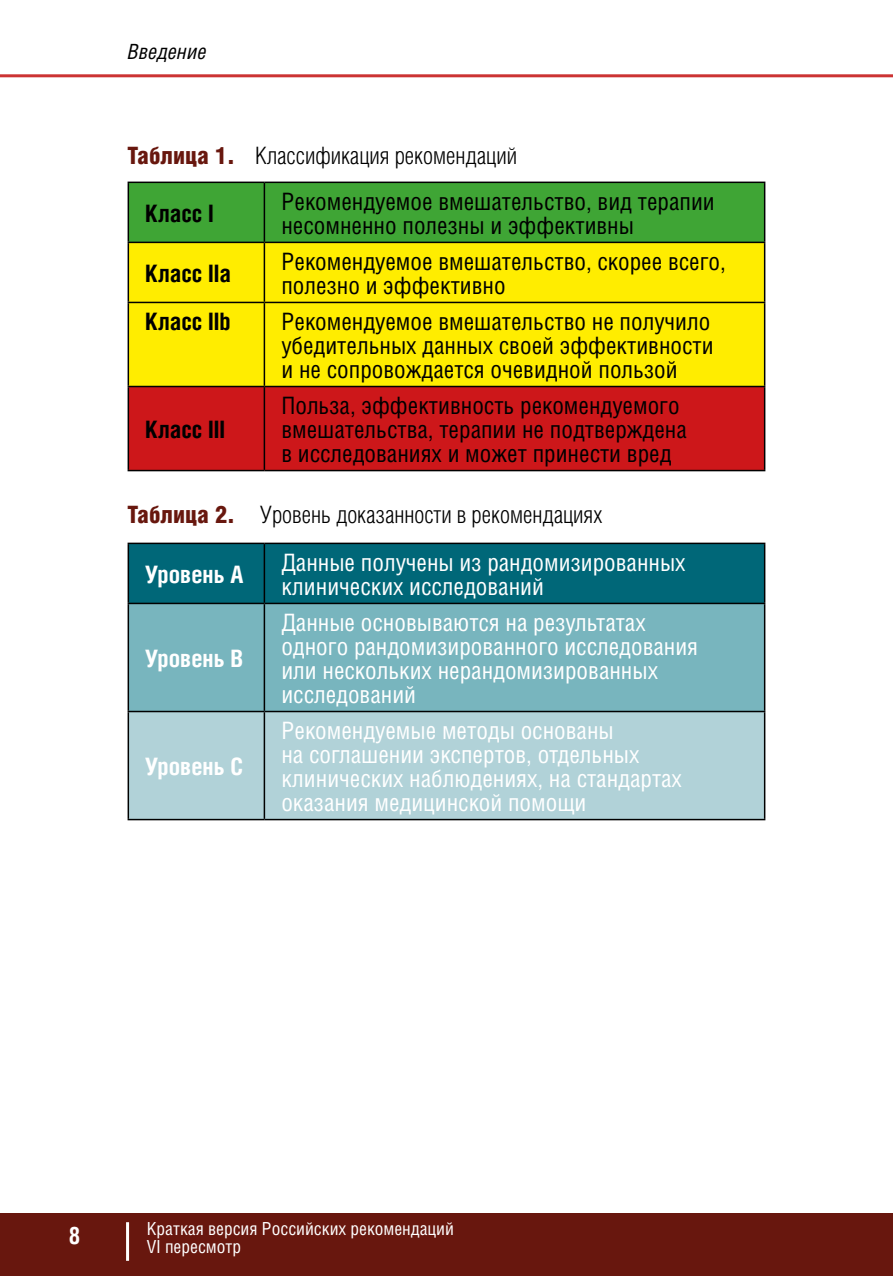
<style>
.page{position:relative;width:893px;height:1276px;background:#fff}
.page>*{position:absolute;margin:0;border:0;box-sizing:border-box;transform-origin:0 0}
.t1{font:24px/24px "Helios Cond C";color:#000}
.t2{font:24px/24px "Helios Cond C";color:#fff}
.t3{font:300 24px "Helios Cond";color:#000}
.t4{font:700 24px "Helios Cond C";color:#000}
.t5{font:700 24px "Helios Cond C";color:#fff}
.t6{font:italic 21px "Helios Cond C";color:#000}
.t7{font:18px/18px "Helios Cond C";color:#fff}
.s1{font-family:"Helios Cond Black C";font-weight:400;color:#68170e}
</style>
<div class="page">
<div style="left:0;top:1213px;width:893px;height:63px;background:#68170e"></div>
<hr style="left:0;top:74px;width:893px;height:3px;background:#c33">
<hr style="left:126px;top:1222px;width:3px;height:38px;background:#fff">
<svg style="left:129px;top:183px;width:635px;height:119px;background:#9dc71a"></svg>
<div style="left:129px;top:303px;width:635px;height:83px;background:#ffed00"></div>
<div style="left:129px;top:387px;width:635px;height:83px;background:#cd171a"></div>
<hr style="left:264px;top:183px;width:1px;height:59px;background:#000">
<hr style="left:264px;top:387px;width:1px;height:83px;background:#000">
<hr style="left:128px;top:303px;width:1px;height:83px;background:#000">
<hr style="left:128px;top:302px;width:136px;height:1px;background:#000">
<hr style="left:264px;top:302px;width:501px;height:1px;background:#000">
<hr style="left:264px;top:303px;width:1px;height:83px;background:#000">
<hr style="left:764px;top:303px;width:1px;height:83px;background:#000">
<hr style="left:128px;top:386px;width:136px;height:1px;background:#000">
<hr style="left:264px;top:386px;width:501px;height:1px;background:#000">
<hr style="left:264px;top:243px;width:1px;height:59px;background:#000">
<hr style="left:128px;top:182px;width:136px;height:1px;background:#000">
<hr style="left:128px;top:183px;width:1px;height:59px;background:#000">
<hr style="left:264px;top:182px;width:501px;height:1px;background:#000">
<hr style="left:764px;top:183px;width:1px;height:59px;background:#000">
<hr style="left:128px;top:242px;width:136px;height:1px;background:#000">
<hr style="left:128px;top:243px;width:1px;height:59px;background:#000">
<hr style="left:264px;top:242px;width:501px;height:1px;background:#000">
<hr style="left:764px;top:243px;width:1px;height:59px;background:#000">
<hr style="left:128px;top:387px;width:1px;height:83px;background:#000">
<hr style="left:764px;top:387px;width:1px;height:83px;background:#000">
<hr style="left:128px;top:470px;width:136px;height:1px;background:#000">
<hr style="left:264px;top:470px;width:501px;height:1px;background:#000">
<div style="left:129px;top:544px;width:635px;height:59px;background:#006778"></div>
<div style="left:129px;top:604px;width:635px;height:107px;background:#78b5be"></div>
<div style="left:129px;top:712px;width:635px;height:107px;background:#b1d2d8"></div>
<hr style="left:128px;top:544px;width:1px;height:59px;background:#000">
<hr style="left:128px;top:542px;width:136px;height:2px;background:#000">
<hr style="left:264px;top:544px;width:1px;height:59px;background:#000">
<hr style="left:764px;top:544px;width:1px;height:59px;background:#000">
<hr style="left:264px;top:542px;width:501px;height:2px;background:#000">
<hr style="left:128px;top:604px;width:1px;height:107px;background:#000">
<hr style="left:128px;top:603px;width:136px;height:1px;background:#000">
<hr style="left:264px;top:604px;width:1px;height:107px;background:#000">
<hr style="left:764px;top:604px;width:1px;height:107px;background:#000">
<hr style="left:264px;top:603px;width:501px;height:1px;background:#000">
<hr style="left:128px;top:712px;width:1px;height:107px;background:#000">
<hr style="left:128px;top:711px;width:136px;height:1px;background:#000">
<hr style="left:128px;top:819px;width:136px;height:1px;background:#000">
<hr style="left:264px;top:712px;width:1px;height:107px;background:#000">
<hr style="left:764px;top:712px;width:1px;height:107px;background:#000">
<hr style="left:264px;top:711px;width:501px;height:1px;background:#000">
<hr style="left:264px;top:819px;width:501px;height:1px;background:#000">
<p class="t6" style="left:128px;top:39px;width:81px">Введение</p>
<p class="t3" style="left:128px;top:142px;width:391px"><span class="s1">Таблица 1.</span> Классификация рекомендаций</p>
<p class="t4" style="left:145px;top:199px;width:70px">Класс I</p>
<p class="t4" style="left:145px;top:259px;width:87px">Класс IIa</p>
<p class="t1" style="left:281px;top:189px;width:435px">Рекомендуемое вмешательство, вид терапии несомненно полезны и эффективны</p>
<p class="t1" style="left:281px;top:249px;width:446px">Рекомендуемое вмешательство, скорее всего, полезно и эффективно</p>
<p class="t4" style="left:145px;top:307px;width:87px">Класс IIb</p>
<p class="t1" style="left:281px;top:309px;width:434px">Рекомендуемое вмешательство не получило убедительных данных своей эффективности и не сопровождается очевидной пользой</p>
<p class="t4" style="left:145px;top:415px;width:81px">Класс III</p>
<p class="t1" style="left:281px;top:393px;width:407px">Польза, эффективность рекомендуемого вмешательства, терапии не подтверждена в исследованиях и может принести вред</p>
<p class="t3" style="left:128px;top:501px;width:476px"><span class="s1">Таблица 2.</span> Уровень доказанности в рекомендациях</p>
<p class="t5" style="left:145px;top:560px;width:100px">Уровень А</p>
<p class="t2" style="left:281px;top:550px;width:406px">Данные получены из рандомизированных клинических исследований</p>
<p class="t5" style="left:145px;top:644px;width:99px">Уровень В</p>
<p class="t5" style="left:145px;top:752px;width:99px">Уровень С</p>
<p class="t2" style="left:281px;top:610px;width:418px">Данные основываются на результатах одного рандомизированного исследования или нескольких нерандомизированных исследований</p>
<p class="t2" style="left:281px;top:718px;width:402px">Рекомендуемые методы основаны<br>на соглашении экспертов, отдельных клинических наблюдениях, на стандартах оказания медицинской помощи</p>
<p class="t5" style="left:68px;top:1220px;width:14px">8</p>
<p class="t7" style="left:147px;top:1219px;width:309px">Краткая версия Российских рекомендаций<br>VI пересмотр</p>
</div>
